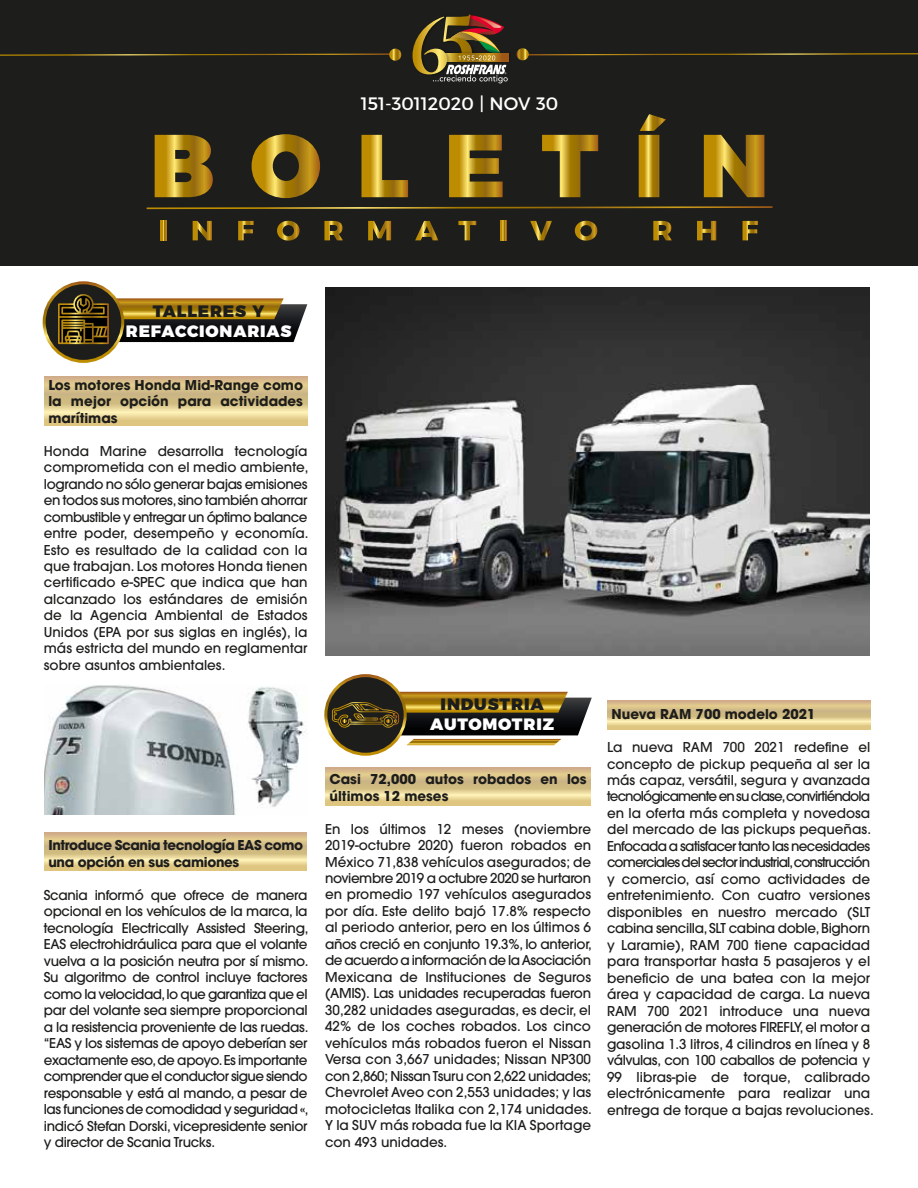
<style>
.page{position:relative;width:918px;height:1188px;background:#fff}
.page>*{position:absolute;margin:0;border:0;box-sizing:border-box;transform-origin:0 0}
.t1{font:18px "Montserrat";color:#fff}
.t2{font:900 16.5px "Montserrat";letter-spacing:.05em;color:#fff}
.t3{font:900 16.5px "Montserrat";letter-spacing:.05em;color:#1d1d1b}
.t4{font:500 13.5px/16.5px "Avant Garde";color:#1d1d1b;text-align:justify}
.t5{font:700 13.5px/16.5px "Avant Garde";color:#1d1d1b;text-align:justify}
.t6{font:700 13.5px/16.5px "Avant Garde";letter-spacing:-.03em;color:#1d1d1b}
</style>
<div class="page">
<svg style="left:607px;top:701px;width:264px;height:28px;background:#dcc68e"></svg>
<svg style="left:325px;top:768px;width:265px;height:37px;background:#dcc68d"></svg>
<svg style="left:45px;top:833px;width:262px;height:37px;background:#dcc68e"></svg>
<svg style="left:45px;top:376px;width:262px;height:50px;background:#dcc68d"></svg>
<img style="left:45px;top:685px;width:260px;height:130px">
<img style="left:325px;top:288px;width:544px;height:368px">
<div style="left:0;top:0;width:918px;height:265px;background:#1d1d1b"></div>
<img style="left:412px;top:14px;width:96px;height:69px">
<svg style="left:0;top:49px;width:401px;height:12px"></svg>
<svg style="left:517px;top:48px;width:401px;height:12px"></svg>
<svg style="left:155px;top:135px;width:58px;height:62px;background:#a37f1a"></svg>
<svg style="left:252px;top:134px;width:68px;height:64px"></svg>
<svg style="left:361px;top:135px;width:47px;height:62px"></svg>
<svg style="left:449px;top:135px;width:54px;height:62px"></svg>
<svg style="left:542px;top:135px;width:56px;height:62px"></svg>
<svg style="left:639px;top:114px;width:27px;height:83px"></svg>
<svg style="left:704px;top:135px;width:60px;height:62px"></svg>
<svg style="left:161px;top:221px;width:5px;height:19px"></svg>
<svg style="left:193px;top:221px;width:19px;height:19px"></svg>
<svg style="left:238px;top:221px;width:16px;height:19px"></svg>
<svg style="left:277px;top:221px;width:23px;height:20px"></svg>
<svg style="left:324px;top:221px;width:19px;height:19px"></svg>
<svg style="left:368px;top:221px;width:23px;height:19px"></svg>
<svg style="left:415px;top:221px;width:23px;height:19px"></svg>
<svg style="left:458px;top:221px;width:18px;height:19px"></svg>
<svg style="left:501px;top:221px;width:5px;height:19px"></svg>
<svg style="left:530px;top:221px;width:22px;height:19px"></svg>
<svg style="left:575px;top:221px;width:22px;height:20px"></svg>
<svg style="left:653px;top:221px;width:19px;height:19px"></svg>
<svg style="left:697px;top:221px;width:19px;height:19px"></svg>
<svg style="left:743px;top:221px;width:15px;height:19px"></svg>
<svg style="left:146px;top:206px;width:627px;height:4px"></svg>
<svg style="left:44px;top:283px;width:79px;height:78px"></svg>
<div style="left:43px;top:281px;width:81px;height:82px;border:3px solid #fff;border-radius:50%"></div>
<svg style="left:326px;top:676px;width:79px;height:78px"></svg>
<div style="left:324px;top:674px;width:83px;height:82px;border:3px solid #fff;border-radius:50%"></div>
<svg style="left:332px;top:692px;width:260px;height:53px;background:#66572f"></svg>
<svg style="left:53px;top:294px;width:254px;height:50px;background:#6a5b33"></svg>
<h1 class="t1" style="left:361px;top:89px;width:199px">151-30112020 | NOV 30</h1>
<p class="t3" style="left:153px;top:297px;width:113px">TALLERES Y</p>
<p class="t2" style="left:126px;top:317px;width:167px">REFACCIONARIAS</p>
<p class="t5" style="left:48px;top:376px;width:256px">Los motores Honda Mid-Range como la mejor opción para actividades marítimas</p>
<p class="t4" style="left:44px;top:442px;width:266px">Honda Marine desarrolla tecnología comprometida con el medio ambiente, logrando no sólo generar bajas emisiones en todos sus motores, sino también ahorrar combustible y entregar un óptimo balance entre poder, desempeño y economía.<br>Esto es resultado de la calidad con la que trabajan. Los motores Honda tienen certificado e-SPEC que indica que han alcanzado los estándares de emisión de la Agencia Ambiental de Estados Unidos (EPA por sus siglas en inglés), la más estricta del mundo en reglamentar sobre asuntos ambientales.</p>
<p class="t6" style="left:48px;top:837px;width:256px">Introduce Scania tecnología EAS como una opción en sus camiones</p>
<p class="t4" style="left:44px;top:887px;width:266px">Scania informó que ofrece de manera opcional en los vehículos de la marca, la tecnología Electrically Assisted Steering, EAS electrohidráulica para que el volante vuelva a la posición neutra por sí mismo.<br>Su algoritmo de control incluye factores como la velocidad, lo que garantiza que el par del volante sea siempre proporcional a la resistencia proveniente de las ruedas. “EAS y los sistemas de apoyo deberían ser exactamente eso, de apoyo. Es importante comprender que el conductor sigue siendo responsable y está al mando, a pesar de las funciones de comodidad y seguridad «, indicó Stefan Dorski, vicepresidente senior y director de Scania Trucks.</p>
<p class="t3" style="left:441px;top:690px;width:105px">INDUSTRIA</p>
<p class="t2" style="left:430px;top:710px;width:125px">AUTOMOTRIZ</p>
<p class="t5" style="left:330px;top:771px;width:259px">Casi 72,000 autos robados en los últimos 12 meses</p>
<p class="t4" style="left:325px;top:820px;width:268px">En los últimos 12 meses (noviembre 2019-octubre 2020) fueron robados en México 71,838 vehículos asegurados; de noviembre 2019 a octubre 2020 se hurtaron en promedio 197 vehículos asegurados por día. Este delito bajó 17.8% respecto al periodo anterior, pero en los últimos 6 años creció en conjunto 19.3%, lo anterior, de acuerdo a información de la Asociación Mexicana de Instituciones de Seguros (AMIS). Las unidades recuperadas fueron 30,282 unidades aseguradas, es decir, el 42% de los coches robados. Los cinco vehículos más robados fueron el Nissan Versa con 3,667 unidades; Nissan NP300 con 2,860; Nissan Tsuru con 2,622 unidades; Chevrolet Aveo con 2,553 unidades; y las motocicletas Italika con 2,174 unidades.<br>Y la SUV más robada fue la KIA Sportage con 493 unidades.</p>
<p class="t5" style="left:612px;top:706px;width:205px">Nueva RAM 700 modelo 2021</p>
<p class="t4" style="left:607px;top:739px;width:268px;text-align:left">La nueva RAM 700 2021 redefine el concepto de pickup pequeña al ser la más capaz, versátil, segura y avanzada tecnológicamente en su clase,convirtiéndola en la oferta más completa y novedosa del mercado de las pickups pequeñas.<br>Enfocada a satisfacer tanto las necesidades comerciales del sector industrial,construcción y comercio, así como actividades de entretenimiento. Con cuatro versiones disponibles en nuestro mercado (SLT cabina sencilla, SLT cabina doble, Bighorn y Laramie), RAM 700 tiene capacidad para transportar hasta 5 pasajeros y el beneficio de una batea con la mejor área y capacidad de carga. La nueva RAM 700 2021 introduce una nueva generación de motores FIREFLY, el motor a gasolina 1.3 litros, 4 cilindros en línea y 8 válvulas, con 100 caballos de potencia y 99 libras-pie de torque, calibrado electrónicamente para realizar una entrega de torque a bajas revoluciones.</p>
</div>
